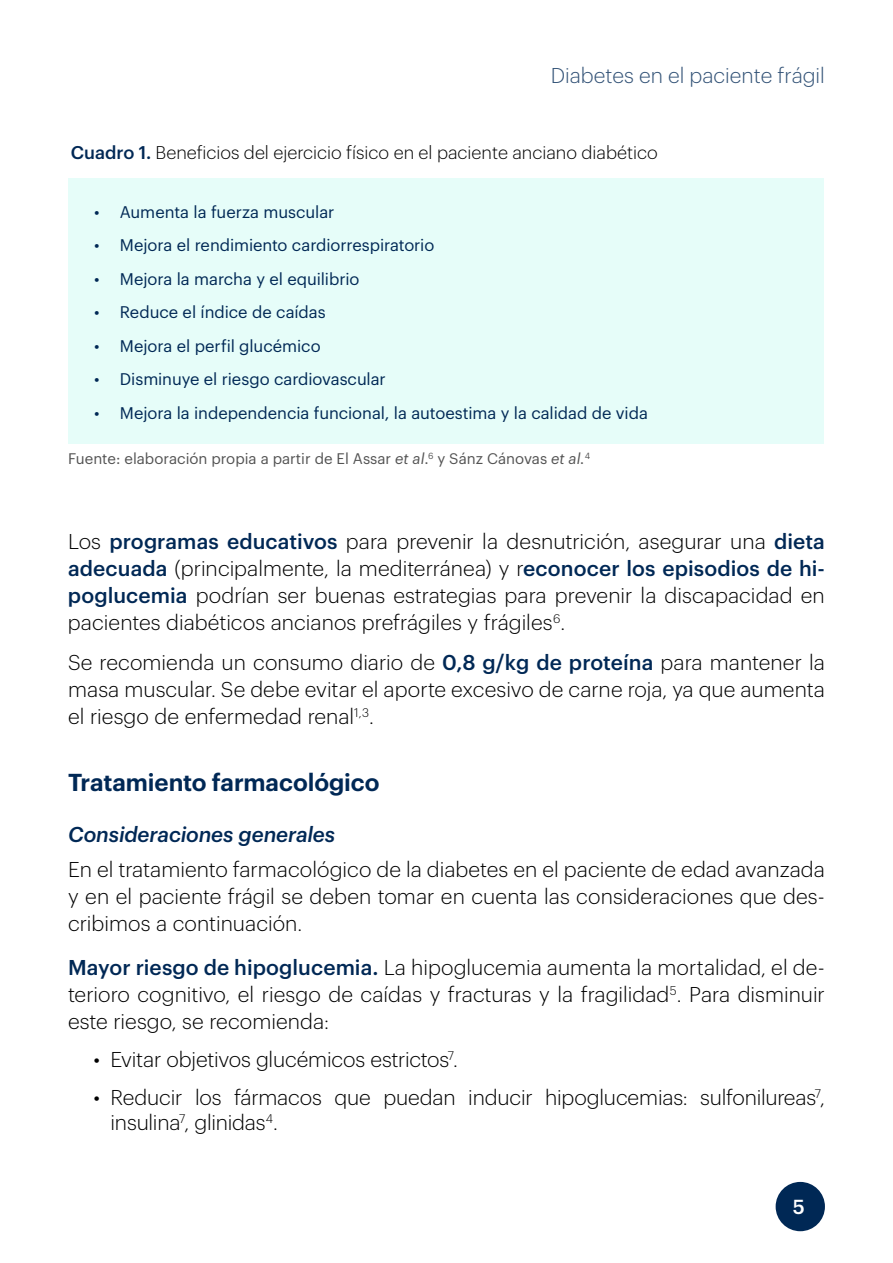
<style>
.page{position:relative;width:893px;height:1263px;background:#fff}
.page>*{position:absolute;margin:0;border:0;box-sizing:border-box;transform-origin:0 0}
.t1{font:600 24px "Graphik";letter-spacing:-.005em;color:#002855}
.t2{font:300 21px/27px "Graphik";color:#000;text-align:justify}
.t3{font:300 21px "Graphik";color:#335377}
.t4{font:italic 500 21px "Graphik";letter-spacing:-.005em;color:#002855}
.t5{font:500 19.95px "Graphik";color:#fff}
.t6{font:300 18px "Graphik";color:#000}
.t7{font:16.5px "Graphik";letter-spacing:-.005em;color:#002855}
.t8{font:15px "Graphik";color:#535353}
.s1{font-weight:500;color:#002855}
.s2{font-style:italic}
</style>
<div class="page">
<div style="left:776px;top:1182px;width:49px;height:49px;background:#002855;border-radius:50%"></div>
<div style="left:69px;top:179px;width:755px;height:265px;background:#e6fdf9"></div>
<p class="t3" style="left:551px;top:60px;width:276px">Diabetes en el paciente frágil</p>
<p class="t6" style="left:71px;top:140px;width:588px"><span class="s1">Cuadro 1.</span> Beneficios del ejercicio físico en el paciente anciano diabético</p>
<p class="t7" style="left:94px;top:199px;width:242px">• Aumenta la fuerza muscular</p>
<p class="t7" style="left:94px;top:233px;width:342px">• Mejora el rendimiento cardiorrespiratorio</p>
<p class="t7" style="left:94px;top:266px;width:267px">• Mejora la marcha y el equilibrio</p>
<p class="t7" style="left:94px;top:300px;width:233px">• Reduce el índice de caídas</p>
<p class="t7" style="left:94px;top:333px;width:228px">• Mejora el perfil glucémico</p>
<p class="t7" style="left:94px;top:367px;width:293px">• Disminuye el riesgo cardiovascular</p>
<p class="t7" style="left:94px;top:400px;width:555px">• Mejora la independencia funcional, la autoestima y la calidad de vida</p>
<p class="t8" style="left:68px;top:447px;width:524px">Fuente: elaboración propia a partir de El Assar <span class="s2">et al</span>.<sup>6</sup> y Sánz Cánovas <span class="s2">et al.</span><sup>4</sup></p>
<p class="t2" style="left:68px;top:526px;width:758px">Los <span class="s1">programas educativos</span> para prevenir la desnutrición, asegurar una <span class="s1">dieta adecuada</span> (principalmente, la mediterránea) y r<span class="s1">econocer los episodios de hi&shy;poglucemia</span> podrían ser buenas estrategias para prevenir la discapacidad en pacientes diabéticos ancianos prefrágiles y frágiles<sup>6</sup>.</p>
<p class="t2" style="left:68px;top:647px;width:758px">Se recomienda un consumo diario de <span class="s1">0,8 g/kg de proteína</span> para mantener la masa muscular. Se debe evitar el aporte excesivo de carne roja, ya que aumenta el riesgo de enfermedad renal<sup>1,3</sup>.</p>
<p class="t1" style="left:68px;top:764px;width:313px">Tratamiento farmacológico</p>
<p class="t4" style="left:68px;top:818px;width:269px">Consideraciones generales</p>
<p class="t2" style="left:68px;top:854px;width:758px">En el tratamiento farmacológico de la diabetes en el paciente de edad avanzada y en el paciente frágil se deben tomar en cuenta las consideraciones que des&shy;cribimos a continuación.</p>
<p class="t2" style="left:68px;top:952px;width:758px"><span class="s1">Mayor riesgo de hipoglucemia.</span> La hipoglucemia aumenta la mortalidad, el de&shy;terioro cognitivo, el riesgo de caídas y fracturas y la fragilidad<sup>5</sup>. Para disminuir este riesgo, se recomienda:</p>
<p class="t2" style="left:94px;top:1044px;width:366px">• Evitar objetivos glucémicos estrictos<sup>7</sup>.</p>
<p class="t2" style="left:111px;top:1083px;width:716px;line-height:25.2px;text-indent:-17px">• Reducir los fármacos que puedan inducir hipoglucemias: sulfonilureas<sup>7</sup>, insulina<sup>7</sup>, glinidas<sup>4</sup>.</p>
<p class="t5" style="left:793px;top:1191px;width:14px">5</p>
</div>
